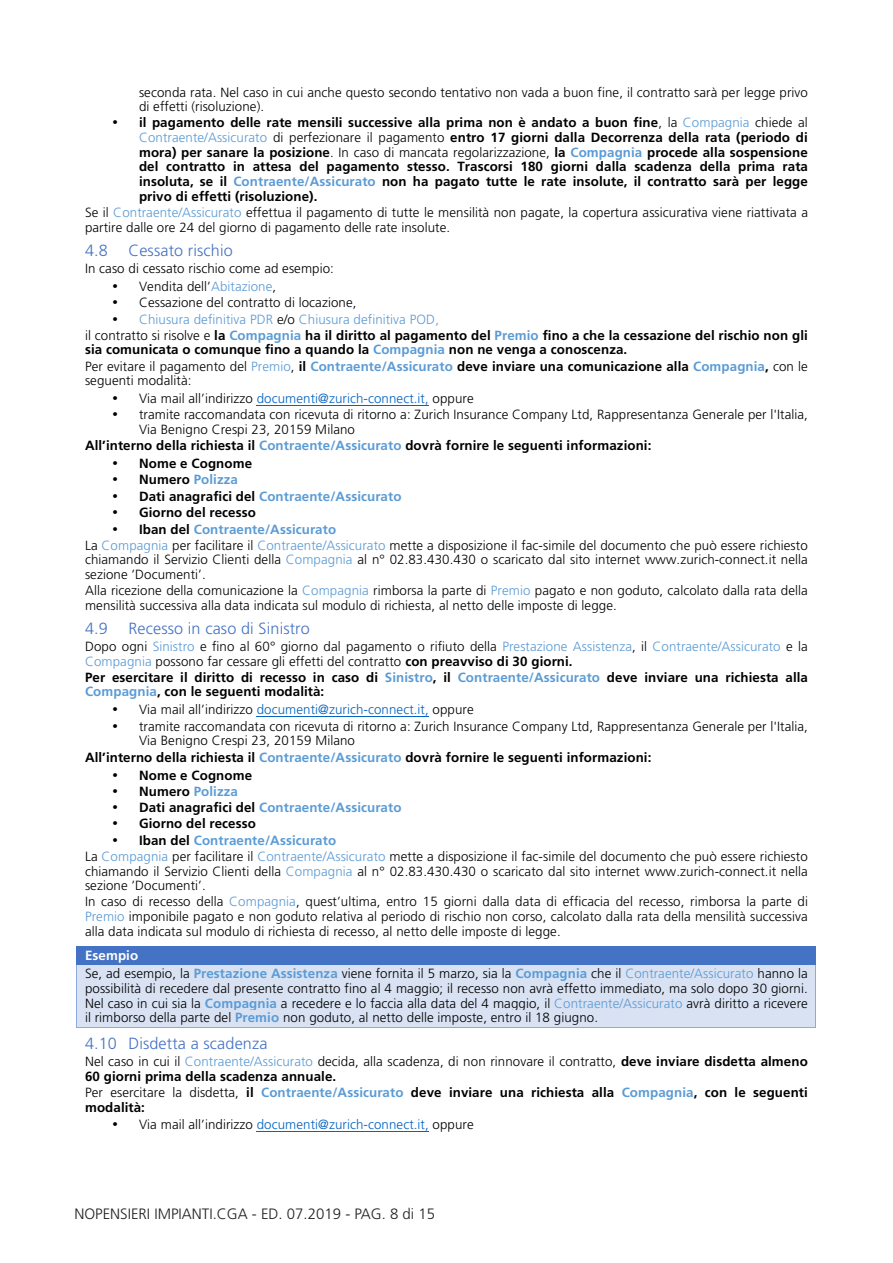
<style>
.page{position:relative;width:893px;height:1263px;background:#fff}
.page>*{position:absolute;margin:0;border:0;box-sizing:border-box;transform-origin:0 0}
.t1{font:300 16.2px "Frutiger";letter-spacing:.01em;color:#4472c4}
.t2{font:300 15px "Frutiger";color:#231f20}
.t3{font:300 13.35px/15.1px "Frutiger";letter-spacing:.005em;color:#000}
.t4{font:700 13.35px/14.5px "Frutiger";letter-spacing:.005em;color:#000}
.t5{font:300 13.35px "Frutiger";letter-spacing:.005em;color:#0563c1}
.t6{font:700 13.35px "Frutiger";letter-spacing:.005em;color:#5b9bd5}
.s1{font-weight:300}
.s2{font-weight:300;color:#5b9bd5}
.s3{color:#5b9bd5}
.s4{font-weight:700}
.s5{font-weight:700;color:#5b9bd5}
.s6{color:#000}
.s7{font-weight:700;color:#fff}
</style>
<div class="page">
<hr style="left:257px;top:405px;width:172px;height:1px;background:#0563c1">
<hr style="left:257px;top:716px;width:172px;height:1px;background:#0563c1">
<div style="left:77px;top:947px;width:739px;height:17px;background:#4472c4"></div>
<hr style="left:77px;top:946px;width:738px;height:1px;background:#4472c4">
<div style="left:77px;top:965px;width:739px;height:62px;background:#d9e2f3"></div>
<svg style="left:76px;top:946px;width:1px;height:19px"></svg>
<hr style="left:77px;top:964px;width:738px;height:1px;background:#4472c4">
<hr style="left:76px;top:965px;width:1px;height:62px;background:#8eaadb">
<hr style="left:77px;top:1027px;width:738px;height:1px;background:#8eaadb">
<hr style="left:815px;top:965px;width:1px;height:62px;background:#8eaadb">
<hr style="left:257px;top:1131px;width:172px;height:1px;background:#0563c1">
<p class="t3" style="left:139px;top:85px;width:670px;line-height:14.7px">seconda rata. Nel caso in cui anche questo secondo tentativo non vada a buon fine, il contratto sarà per legge privo di effetti (risoluzione).</p>
<p class="t4" style="left:139px;top:116px;width:670px;text-align:justify;text-indent:-27px">• il pagamento delle rate mensili successive alla prima non è andato a buon fine<span class="s1">, la</span> <span class="s2">Compagnia</span> <span class="s1">chiede al </span><span class="s2">Contraente/Assicurato</span> <span class="s1">di perfezionare il pagamento</span> entro 17 giorni dalla Decorrenza della rata (periodo di mora) per sanare la posizione<span class="s1">. In caso di mancata regolarizzazione,</span> la <span class="s3">Compagnia</span> procede alla sospensione del contratto in attesa del pagamento stesso. Trascorsi 180 giorni dalla scadenza della prima rata insoluta, se il <span class="s3">Contraente/Assicurato</span> non ha pagato tutte le rate insolute, il contratto sarà per legge privo di effetti (risoluzione).</p>
<p class="t3" style="left:85px;top:205px;width:724px;line-height:14.7px">Se il <span class="s3">Contraente/Assicurato</span> effettua il pagamento di tutte le mensilità non pagate, la copertura assicurativa viene riattivata a partire dalle ore 24 del giorno di pagamento delle rate insolute.</p>
<p class="t1" style="left:85px;top:242px;width:24px">4.8</p>
<p class="t1" style="left:128px;top:242px;width:106px">Cessato rischio</p>
<p class="t3" style="left:85px;top:261px;width:250px">In caso di cessato rischio come ad esempio:</p>
<p class="t3" style="left:112px;top:279px;width:166px">• Vendita dell’<span class="s3">Abitazione</span>,</p>
<p class="t3" style="left:112px;top:295px;width:246px">• Cessazione del contratto di locazione,</p>
<p class="t4" style="left:85px;top:311px;width:724px;line-height:15.3px;text-indent:27px">• <span class="s2">Chiusura definitiva PDR</span> <span class="s1">e/o</span> <span class="s2">Chiusura definitiva POD,<br></span><span class="s1">il contratto si risolve e</span> la <span class="s3">Compagnia</span> ha il diritto al pagamento del <span class="s3">Premio</span> fino a che la cessazione del rischio non gli sia comunicata o comunque fino a quando la <span class="s3">Compagnia</span> non ne venga a conoscenza.</p>
<p class="t3" style="left:85px;top:359px;width:724px;line-height:14.4px">Per evitare il pagamento del <span class="s3">Premio</span>, <span class="s4">il</span> <span class="s5">Contraente/Assicurato</span> <span class="s4">deve inviare una comunicazione alla</span> <span class="s5">Compagnia</span><span class="s4">,</span> con le seguenti modalità:</p>
<p class="t5" style="left:112px;top:391px;width:363px"><span class="s6">• Via mail all’indirizzo</span> documenti@zurich-connect.it, <span class="s6">oppure</span></p>
<p class="t3" style="left:139px;top:408px;width:670px;line-height:14.4px;text-indent:-27px">• tramite raccomandata con ricevuta di ritorno a: Zurich Insurance Company Ltd, Rappresentanza Generale per l'Italia,<br>Via Benigno Crespi 23, 20159 Milano</p>
<p class="t4" style="left:85px;top:438px;width:568px">All’interno della richiesta il <span class="s3">Contraente/Assicurato</span> dovrà fornire le seguenti informazioni:</p>
<p class="t4" style="left:112px;top:456px;width:142px">• Nome e Cognome</p>
<p class="t6" style="left:112px;top:472px;width:127px"><span class="s6">• Numero</span> Polizza</p>
<p class="t6" style="left:112px;top:488px;width:291px"><span class="s6">• Dati anagrafici del</span> Contraente/Assicurato</p>
<p class="t4" style="left:112px;top:505px;width:145px">• Giorno del recesso</p>
<p class="t3" style="left:85px;top:521px;width:724px;line-height:16.2px;text-indent:27px">• <span class="s4">Iban del</span> <span class="s5">Contraente/Assicurato<br></span>La <span class="s3">Compagnia</span> per facilitare il <span class="s3">Contraente/Assicurato</span> mette a disposizione il fac-simile del documento che può essere richiesto</p>
<p class="t3" style="left:85px;top:552px;width:724px;line-height:14.7px">chiamando il Servizio Clienti della <span class="s3">Compagnia</span> al n° 02.83.430.430 o scaricato dal sito internet www.zurich-connect.it nella sezione ’Documenti’.</p>
<p class="t3" style="left:85px;top:583px;width:724px;line-height:14.4px">Alla ricezione della comunicazione la <span class="s3">Compagnia</span> rimborsa la parte di <span class="s3">Premio</span> pagato e non goduto, calcolato dalla rata della mensilità successiva alla data indicata sul modulo di richiesta, al netto delle imposte di legge.</p>
<p class="t1" style="left:85px;top:620px;width:24px">4.9</p>
<p class="t1" style="left:128px;top:620px;width:183px">Recesso in caso di Sinistro</p>
<p class="t3" style="left:85px;top:639px;width:724px;line-height:14.7px">Dopo ogni <span class="s3">Sinistro</span> e fino al 60° giorno dal pagamento o rifiuto della <span class="s3">Prestazione Assistenza</span>, il <span class="s3">Contraente/Assicurato</span> e la<br><span class="s3">Compagnia</span> possono far cessare gli effetti del contratto <span class="s4">con preavviso di 30 giorni.</span></p>
<p class="t4" style="left:85px;top:670px;width:724px">Per esercitare il diritto di recesso in caso di <span class="s3">Sinistro</span>, il <span class="s3">Contraente/Assicurato</span> deve inviare una richiesta alla<br><span class="s3">Compagnia</span>, con le seguenti modalità:</p>
<p class="t5" style="left:112px;top:702px;width:363px"><span class="s6">• Via mail all’indirizzo</span> documenti@zurich-connect.it, <span class="s6">oppure</span></p>
<p class="t3" style="left:139px;top:719px;width:670px;line-height:14.4px;text-indent:-27px">• tramite raccomandata con ricevuta di ritorno a: Zurich Insurance Company Ltd, Rappresentanza Generale per l'Italia,<br>Via Benigno Crespi 23, 20159 Milano</p>
<p class="t4" style="left:85px;top:750px;width:568px">All’interno della richiesta il <span class="s3">Contraente/Assicurato</span> dovrà fornire le seguenti informazioni:</p>
<p class="t4" style="left:112px;top:768px;width:142px">• Nome e Cognome</p>
<p class="t6" style="left:112px;top:783px;width:127px"><span class="s6">• Numero</span> Polizza</p>
<p class="t6" style="left:112px;top:800px;width:291px"><span class="s6">• Dati anagrafici del</span> Contraente/Assicurato</p>
<p class="t4" style="left:112px;top:817px;width:145px">• Giorno del recesso</p>
<p class="t3" style="left:85px;top:833px;width:724px;text-indent:27px">• <span class="s4">Iban del</span> <span class="s5">Contraente/Assicurato<br></span>La <span class="s3">Compagnia</span> per facilitare il <span class="s3">Contraente/Assicurato</span> mette a disposizione il fac-simile del documento che può essere richiesto chiamando il Servizio Clienti della <span class="s3">Compagnia</span> al n° 02.83.430.430 o scaricato dal sito internet www.zurich-connect.it nella sezione ’Documenti’.<br>In caso di recesso della <span class="s3">Compagnia</span>, quest’ultima, entro 15 giorni dalla data di efficacia del recesso, rimborsa la parte di <span class="s3">Premio</span> imponibile pagato e non goduto relativa al periodo di rischio non corso, calcolato dalla rata della mensilità successiva alla data indicata sul modulo di richiesta di recesso, al netto delle imposte di legge.</p>
<p class="t3" style="left:85px;top:946px;width:724px;line-height:18.3px"><span class="s7">Esempio<br></span>Se, ad esempio, la <span class="s5">Prestazione Assistenza</span> viene fornita il 5 marzo, sia la <span class="s5">Compagnia</span> che il <span class="s3">Contraente/Assicurato</span> hanno la</p>
<p class="t3" style="left:85px;top:981px;width:724px;line-height:14.5px;text-align:justify">possibilità di recedere dal presente contratto fino al 4 maggio; il recesso non avrà effetto immediato, ma solo dopo 30 giorni.<br>Nel caso in cui sia la <span class="s5">Compagnia</span> a recedere e lo faccia alla data del 4 maggio, il <span class="s3">Contraente/Assicurato</span> avrà diritto a ricevere il rimborso della parte del <span class="s5">Premio</span> non goduto, al netto delle imposte, entro il 18 giugno.</p>
<p class="t1" style="left:85px;top:1034px;width:184px">4.10 Disdetta a scadenza</p>
<p class="t3" style="left:85px;top:1054px;width:724px;line-height:14.4px">Nel caso in cui il <span class="s3">Contraente/Assicurato</span> decida, alla scadenza, di non rinnovare il contratto, <span class="s4">deve inviare disdetta almeno<br>60 giorni prima della scadenza annuale.</span></p>
<p class="t4" style="left:85px;top:1085px;width:724px"><span class="s1">Per esercitare la disdetta,</span> il <span class="s3">Contraente/Assicurato</span> deve inviare una richiesta alla <span class="s3">Compagnia</span>, con le seguenti modalità:</p>
<p class="t5" style="left:112px;top:1117px;width:363px"><span class="s6">• Via mail all’indirizzo</span> documenti@zurich-connect.it, <span class="s6">oppure</span></p>
<p class="t2" style="left:74px;top:1205px;width:362px">NOPENSIERI IMPIANTI.CGA - ED. 07.2019 - PAG. 8 di 15</p>
</div>
